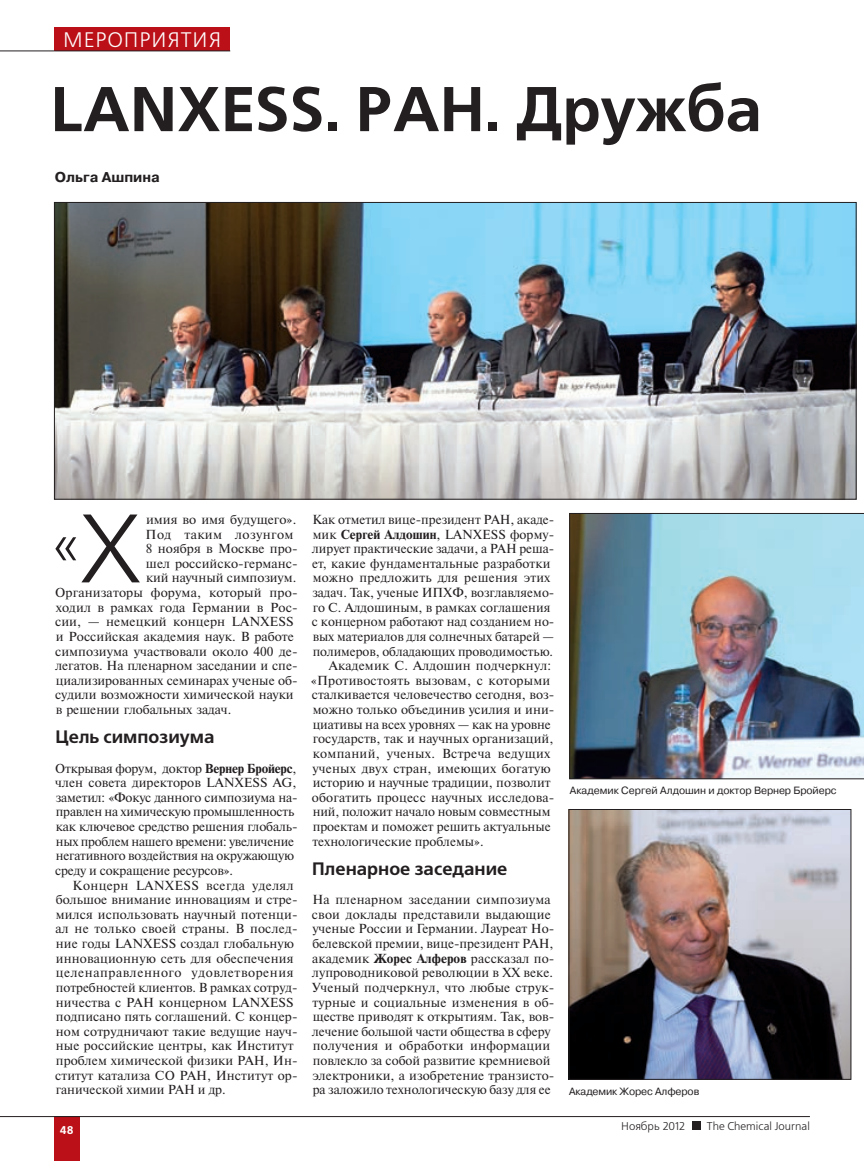
<style>
.page{position:relative;width:864px;height:1161px;background:#fff}
.page>*{position:absolute;margin:0;border:0;box-sizing:border-box;transform-origin:0 0}
.t1{font:700 63px "Free Set C";color:#231f20}
.t2{font:55.65px "Free Set C";color:#231f20}
.t3{font:21px "Free Set C";letter-spacing:.04em;color:#fff}
.t4{font:700 18px "Free Set C";color:#231f20}
.t5{font:700 14.25px "Pragmatica C";color:#231f20}
.t6{font:13.05px/14.5px "Newton C";color:#231f20}
.t7{font:13.05px "Newton C";letter-spacing:.025em;color:#231f20}
.t8{font:13.05px "Newton C";letter-spacing:.02em;color:#231f20}
.t9{font:13.05px "Newton C";letter-spacing:.03em;color:#231f20}
.t10{font:11.25px "Free Set C";color:#231f20}
.t11{font:700 11.25px "Free Set C";color:#fff}
.t12{font:10.5px "Pragmatica C";letter-spacing:-.01em;color:#231f20}
.s1{font-size:96.9px}
.s2{font-weight:700}
</style>
<div class="page">
<img style="left:56px;top:204px;width:798px;height:294px">
<img style="left:570px;top:811px;width:278px;height:267px">
<div style="left:568px;top:809px;width:282px;height:271px;border:1px solid #231f20"></div>
<img style="left:569px;top:513px;width:294px;height:266px">
<div style="left:54px;top:1116px;width:26px;height:45px;background:#bb1018"></div>
<hr style="left:0;top:1116px;width:54px;height:1px;background:#231f20">
<hr style="left:54px;top:1116px;width:755px;height:1px;background:#231f20">
<div style="left:691px;top:1121px;width:9px;height:9px;background:#231f20"></div>
<div style="left:54px;top:27px;width:176px;height:24px;background:#bb1018"></div>
<hr style="left:0;top:51px;width:54px;height:1px;background:#231f20">
<hr style="left:54px;top:51px;width:176px;height:1px;background:#231f20">
<h3 class="t3" style="left:63px;top:31px;width:159px">МЕРОПРИЯТИЯ</h3>
<h1 class="t1" style="left:51px;top:84px;width:712px">LANXESS. РАН. Дружба</h1>
<p class="t5" style="left:55px;top:172px;width:106px">Ольга Ашпина</p>
<h2 class="t2" style="left:52px;top:524px;width:91px">«<span class="s1">Х</span></h2>
<p class="t6" style="left:146px;top:513px;width:152px">имия во имя будущего».</p>
<p class="t9" style="left:146px;top:529px;width:149px">Под таким лозунгом</p>
<p class="t6" style="left:146px;top:542px;width:153px">8 ноября в Москве про-</p>
<p class="t6" style="left:146px;top:557px;width:153px">шел российско-германс-</p>
<p class="t6" style="left:146px;top:572px;width:152px">кий научный симпозиум.</p>
<p class="t6" style="left:55px;top:586px;width:244px">Организаторы форума, который про-</p>
<p class="t6" style="left:56px;top:601px;width:243px">ходил в рамках года Германии в Рос-</p>
<p class="t6" style="left:55px;top:615px;width:240px">сии, — немецкий концерн LANXESS</p>
<p class="t6" style="left:56px;top:630px;width:239px">и Российская академия наук. В работе</p>
<p class="t6" style="left:55px;top:645px;width:244px">симпозиума участвовали около 400 де-</p>
<p class="t6" style="left:55px;top:659px;width:243px">легатов. На пленарном заседании и спе-</p>
<p class="t6" style="left:56px;top:674px;width:243px">циализированных семинарах ученые об-</p>
<p class="t6" style="left:55px;top:689px;width:240px">судили возможности химической науки</p>
<p class="t6" style="left:56px;top:703px;width:177px">в решении глобальных задач.</p>
<h3 class="t4" style="left:55px;top:730px;width:160px">Цель симпозиума</h3>
<p class="t6" style="left:55px;top:762px;width:244px">Открывая форум, доктор <span class="s2">Вернер Бройерс</span>, член совета директоров LANXESS AG, заметил: «Фокус данного симпозиума на&shy;правлен на химическую промышленность как ключевое средство решения глобаль&shy;ных проблем нашего времени: увеличение негативного воздействия на окружающую среду и сокращение ресурсов».</p>
<p class="t6" style="left:55px;top:879px;width:244px;text-indent:17px">Концерн LANXESS всегда уделял большое внимание инновациям и стре&shy;мился использовать научный потенци&shy;ал не только своей страны. В послед&shy;ние годы LANXESS создал глобальную инновационную сеть для обеспечения целенаправленного удовлетворения потребностей клиентов. В рамках сотруд&shy;ничества с РАН концерном LANXESS подписано пять соглашений. С концер&shy;ном сотрудничают такие ведущие науч&shy;ные российские центры, как Институт проблем химической физики РАН, Ин&shy;ститут катализа СО РАН, Институт ор&shy;ганической химии РАН и др.</p>
<p class="t6" style="left:312px;top:513px;width:243px">Как отметил вице-президент РАН, акаде-</p>
<p class="t6" style="left:312px;top:528px;width:243px">мик <span class="s2">Сергей Алдошин</span>, LANXESS форму-</p>
<p class="t6" style="left:312px;top:542px;width:243px">лирует практические задачи, а РАН реша-</p>
<p class="t6" style="left:312px;top:557px;width:240px">ет, какие фундаментальные разработки</p>
<p class="t8" style="left:312px;top:573px;width:239px">можно предложить для решения этих</p>
<p class="t6" style="left:312px;top:586px;width:243px">задач. Так, ученые ИПХФ, возглавляемо-</p>
<p class="t6" style="left:312px;top:601px;width:239px">го С. Алдошиным, в рамках соглашения</p>
<p class="t6" style="left:312px;top:615px;width:244px">с концерном работают над созданием но-</p>
<p class="t6" style="left:312px;top:630px;width:243px">вых материалов для солнечных батарей —</p>
<p class="t6" style="left:312px;top:645px;width:242px">полимеров, обладающих проводимостью.</p>
<p class="t6" style="left:329px;top:659px;width:224px">Академик С. Алдошин подчеркнул:</p>
<p class="t6" style="left:311px;top:674px;width:241px">«Противостоять вызовам, с которыми</p>
<p class="t6" style="left:312px;top:689px;width:244px">сталкивается человечество сегодня, воз-</p>
<p class="t6" style="left:312px;top:703px;width:243px">можно только объединив усилия и ини-</p>
<p class="t6" style="left:312px;top:718px;width:239px">циативы на всех уровнях — как на уровне</p>
<p class="t6" style="left:312px;top:732px;width:242px">государств, так и научных организаций,</p>
<p class="t7" style="left:312px;top:749px;width:239px">компаний, ученых. Встреча ведущих</p>
<p class="t6" style="left:312px;top:762px;width:240px">ученых двух стран, имеющих богатую</p>
<p class="t6" style="left:312px;top:776px;width:239px">историю и научные традиции, позволит</p>
<p class="t6" style="left:312px;top:791px;width:244px">обогатить процесс научных исследова-</p>
<p class="t6" style="left:312px;top:806px;width:239px">ний, положит начало новым совместным</p>
<p class="t6" style="left:312px;top:820px;width:239px">проектам и поможет решить актуальные</p>
<p class="t6" style="left:312px;top:835px;width:173px">технологические проблемы».</p>
<h3 class="t4" style="left:312px;top:861px;width:196px">Пленарное заседание</h3>
<p class="t6" style="left:311px;top:893px;width:244px">На пленарном заседании симпозиума свои доклады представили выдающие ученые России и Германии. Лауреат Но&shy;белевской премии, вице-президент РАН, академик <span class="s2">Жорес Алферов</span> рассказал по&shy;лупроводниковой революции в XX веке.<br>Ученый подчеркнул, что любые струк&shy;турные и социальные изменения в об&shy;ществе приводят к открытиям. Так, вов&shy;лечение большой части общества в сферу получения и обработки информации повлекло за собой развитие кремниевой электроники, а изобретение транзисто&shy;ра заложило технологическую базу для ее</p>
<p class="t12" style="left:569px;top:787px;width:268px">Академик Сергей Алдошин и доктор Вернер Бройерс</p>
<p class="t12" style="left:569px;top:1087px;width:132px">Академик Жорес Алферов</p>
<p class="t11" style="left:60px;top:1125px;width:15px">48</p>
<p class="t10" style="left:621px;top:1121px;width:65px">Ноябрь 2012</p>
<p class="t10" style="left:706px;top:1121px;width:104px">The Chemical Journal</p>
</div>
